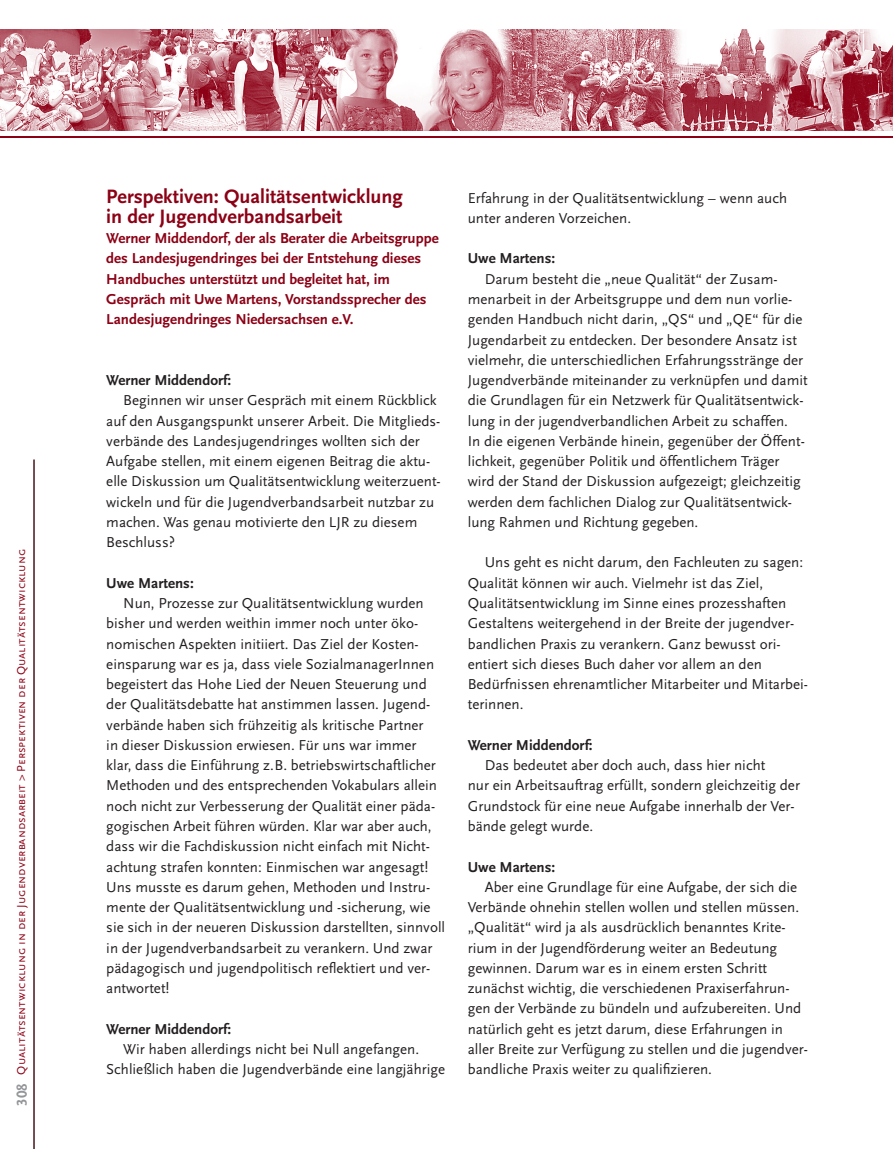
<style>
.page{position:relative;width:893px;height:1149px;background:#fff}
.page>*{position:absolute;margin:0;border:0;box-sizing:border-box;transform-origin:0 0}
.t1{font:700 20.25px/20.2px "Scala Sans";color:#8c0015}
.t2{font:15px/20.2px "Scala Sans";color:#231f20}
.t3{font:700 15px/20.2px "Scala Sans";color:#8c0015}
.t4{font:700 15px "Scala Sans";color:#231f20}
.t5{font:700 15px "Scala Sans Figures";color:#939598}
.t6{font:12px "Scala Sans Caps";color:#8c0015}
</style>
<div class="page">
<hr style="left:0;top:136px;width:893px;height:2px;background:#8c0015">
<hr style="left:34px;top:459px;width:1px;height:689px;background:#231f20">
<img style="left:0;top:29px;width:893px;height:102px">
<p class="t6" style="left:14px;top:1074px;width:527px;rotate:-90deg">Qualitätsentwicklung in der Jugendverbandsarbeit &gt; Perspektiven der Qualitätsentwicklung</p>
<p class="t5" style="left:16px;top:1105px;width:24px;rotate:-90deg">308</p>
<p class="t1" style="left:106px;top:186px;width:298px">Perspektiven: Qualitätsentwicklung in der Jugendverbandsarbeit</p>
<p class="t3" style="left:106px;top:228px;width:334px">Werner Middendorf, der als Berater die Arbeitsgruppe des Landesjugendringes bei der Entstehung dieses Handbuches unterstützt und begleitet hat, im Gespräch mit Uwe Martens, Vorstandssprecher des Landesjugendringes Niedersachsen e.V.</p>
<p class="t4" style="left:106px;top:372px;width:126px">Werner Middendorf:</p>
<p class="t2" style="left:123px;top:390px;width:315px">Beginnen wir unser Gespräch mit einem Rückblick</p>
<p class="t2" style="left:106px;top:411px;width:336px">auf den Ausgangspunkt unserer Arbeit. Die Mitglieds-</p>
<p class="t2" style="left:106px;top:431px;width:315px">verbände des Landesjugendringes wollten sich der</p>
<p class="t2" style="left:106px;top:451px;width:325px">Aufgabe stellen, mit einem eigenen Beitrag die aktu-</p>
<p class="t2" style="left:106px;top:471px;width:336px">elle Diskussion um Qualitätsentwicklung weiterzuent-</p>
<p class="t2" style="left:106px;top:492px;width:329px">wickeln und für die Jugendverbandsarbeit nutzbar zu</p>
<p class="t2" style="left:106px;top:512px;width:313px">machen. Was genau motivierte den LJR zu diesem</p>
<p class="t2" style="left:106px;top:532px;width:70px">Beschluss?</p>
<p class="t4" style="left:106px;top:574px;width:89px">Uwe Martens:</p>
<p class="t2" style="left:123px;top:593px;width:302px">Nun, Prozesse zur Qualitätsentwicklung wurden</p>
<p class="t2" style="left:106px;top:613px;width:313px">bisher und werden weithin immer noch unter öko-</p>
<p class="t2" style="left:106px;top:633px;width:314px">nomischen Aspekten initiiert. Das Ziel der Kosten-</p>
<p class="t2" style="left:106px;top:654px;width:329px">einsparung war es ja, dass viele SozialmanagerInnen</p>
<p class="t2" style="left:106px;top:674px;width:322px">begeistert das Hohe Lied der Neuen Steuerung und</p>
<p class="t2" style="left:106px;top:694px;width:326px">der Qualitätsdebatte hat anstimmen lassen. Jugend-</p>
<p class="t2" style="left:106px;top:714px;width:319px">verbände haben sich frühzeitig als kritische Partner</p>
<p class="t2" style="left:106px;top:735px;width:312px">in dieser Diskussion erwiesen. Für uns war immer</p>
<p class="t2" style="left:106px;top:755px;width:331px">klar, dass die Einführung z. B. betriebswirtschaftlicher</p>
<p class="t2" style="left:106px;top:775px;width:332px">Methoden und des entsprechenden Vokabulars allein</p>
<p class="t2" style="left:106px;top:795px;width:330px">noch nicht zur Verbesserung der Qualität einer päda-</p>
<p class="t2" style="left:106px;top:816px;width:327px">gogischen Arbeit führen würden. Klar war aber auch,</p>
<p class="t2" style="left:106px;top:836px;width:325px">dass wir die Fachdiskussion nicht einfach mit Nicht-</p>
<p class="t2" style="left:106px;top:856px;width:324px">achtung strafen konnten: Einmischen war angesagt!</p>
<p class="t2" style="left:106px;top:876px;width:325px">Uns musste es darum gehen, Methoden und Instru-</p>
<p class="t2" style="left:106px;top:897px;width:326px">mente der Qualitätsentwicklung und -sicherung, wie</p>
<p class="t2" style="left:106px;top:917px;width:340px">sie sich in der neueren Diskussion darstellten, sinnvoll</p>
<p class="t2" style="left:106px;top:937px;width:328px">in der Jugendverbandsarbeit zu verankern. Und zwar</p>
<p class="t2" style="left:106px;top:957px;width:325px">pädagogisch und jugendpolitisch reflektiert und ver-</p>
<p class="t2" style="left:106px;top:978px;width:65px">antwortet!</p>
<p class="t4" style="left:106px;top:1020px;width:126px">Werner Middendorf:</p>
<p class="t2" style="left:123px;top:1038px;width:297px">Wir haben allerdings nicht bei Null angefangen.</p>
<p class="t2" style="left:106px;top:1059px;width:340px">Schließlich haben die Jugendverbände eine langjährige</p>
<p class="t2" style="left:468px;top:188px;width:321px">Erfahrung in der Qualitätsentwicklung – wenn auch unter anderen Vorzeichen.</p>
<p class="t4" style="left:468px;top:250px;width:89px">Uwe Martens:</p>
<p class="t2" style="left:485px;top:269px;width:294px">Darum besteht die „neue Qualität“ der Zusam-</p>
<p class="t2" style="left:468px;top:289px;width:326px">menarbeit in der Arbeitsgruppe und dem nun vorlie-</p>
<p class="t2" style="left:468px;top:309px;width:336px">genden Handbuch nicht darin, „QS“ und „QE“ für die</p>
<p class="t2" style="left:468px;top:330px;width:331px">Jugendarbeit zu entdecken. Der besondere Ansatz ist</p>
<p class="t2" style="left:468px;top:350px;width:337px">vielmehr, die unterschiedlichen Erfahrungsstränge der</p>
<p class="t2" style="left:468px;top:370px;width:341px">Jugendverbände miteinander zu verknüpfen und damit</p>
<p class="t2" style="left:468px;top:390px;width:337px">die Grundlagen für ein Netzwerk für Qualitätsentwick-</p>
<p class="t2" style="left:468px;top:411px;width:322px">lung in der jugendverbandlichen Arbeit zu schaffen.</p>
<p class="t2" style="left:468px;top:431px;width:339px">In die eigenen Verbände hinein, gegenüber der Öffent-</p>
<p class="t2" style="left:468px;top:451px;width:313px">lichkeit, gegenüber Politik und öffentlichem Träger</p>
<p class="t2" style="left:468px;top:471px;width:335px">wird der Stand der Diskussion aufgezeigt; gleichzeitig</p>
<p class="t2" style="left:468px;top:492px;width:326px">werden dem fachlichen Dialog zur Qualitätsentwick-</p>
<p class="t2" style="left:468px;top:512px;width:232px">lung Rahmen und Richtung gegeben.</p>
<p class="t2" style="left:468px;top:552px;width:342px;text-indent:17px">Uns geht es nicht darum, den Fachleuten zu sagen:<br>Qualität können wir auch. Vielmehr ist das Ziel, Qualitätsentwicklung im Sinne eines prozesshaften Gestaltens weitergehend in der Breite der jugendver&shy;bandlichen Praxis zu verankern. Ganz bewusst ori&shy;entiert sich dieses Buch daher vor allem an den Bedürfnissen ehrenamtlicher Mitarbeiter und Mitarbei&shy;terinnen.</p>
<p class="t4" style="left:468px;top:736px;width:126px">Werner Middendorf:</p>
<p class="t2" style="left:485px;top:755px;width:282px">Das bedeutet aber doch auch, dass hier nicht</p>
<p class="t2" style="left:468px;top:775px;width:334px">nur ein Arbeitsauftrag erfüllt, sondern gleichzeitig der</p>
<p class="t2" style="left:468px;top:795px;width:328px">Grundstock für eine neue Aufgabe innerhalb der Ver-</p>
<p class="t2" style="left:468px;top:816px;width:127px">bände gelegt wurde.</p>
<p class="t4" style="left:468px;top:858px;width:89px">Uwe Martens:</p>
<p class="t2" style="left:485px;top:876px;width:314px">Aber eine Grundlage für eine Aufgabe, der sich die</p>
<p class="t2" style="left:468px;top:897px;width:333px">Verbände ohnehin stellen wollen und stellen müssen.</p>
<p class="t2" style="left:468px;top:917px;width:319px">„Qualität“ wird ja als ausdrücklich benanntes Krite-</p>
<p class="t2" style="left:468px;top:937px;width:311px">rium in der Jugendförderung weiter an Bedeutung</p>
<p class="t2" style="left:468px;top:957px;width:301px">gewinnen. Darum war es in einem ersten Schritt</p>
<p class="t2" style="left:468px;top:978px;width:323px">zunächst wichtig, die verschiedenen Praxiserfahrun-</p>
<p class="t2" style="left:468px;top:998px;width:335px">gen der Verbände zu bündeln und aufzubereiten. Und</p>
<p class="t2" style="left:468px;top:1018px;width:317px">natürlich geht es jetzt darum, diese Erfahrungen in</p>
<p class="t2" style="left:468px;top:1038px;width:342px">aller Breite zur Verfügung zu stellen und die jugendver-</p>
<p class="t2" style="left:468px;top:1059px;width:246px">bandliche Praxis weiter zu qualifizieren.</p>
</div>
